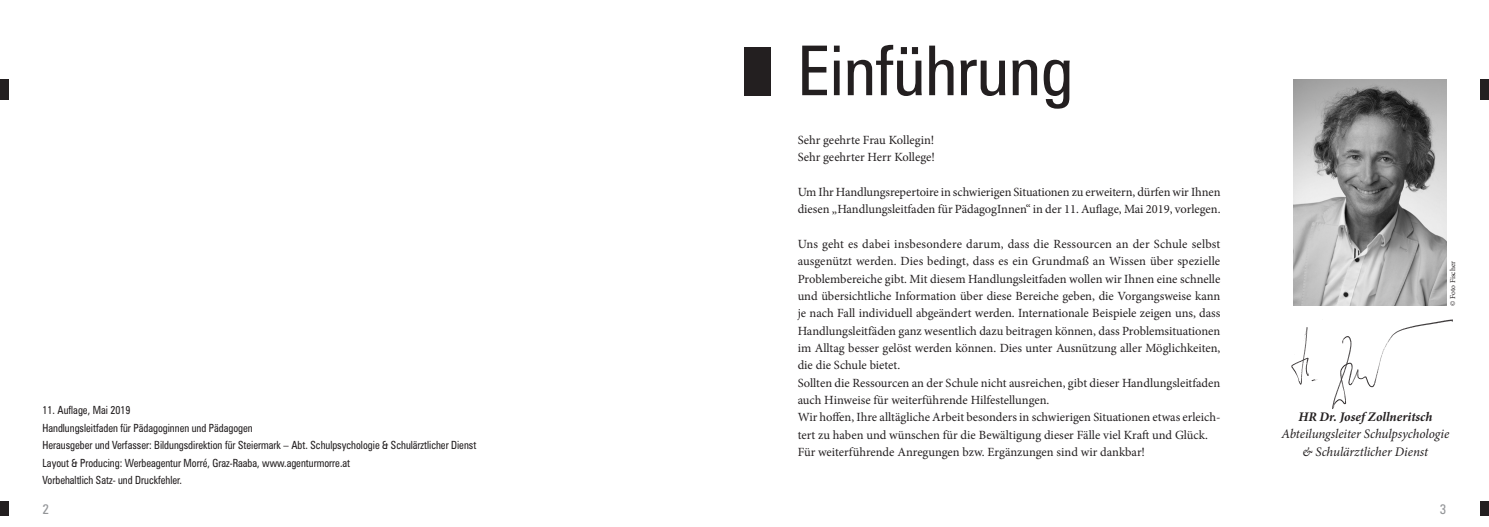
<style>
.page{position:relative;width:1489px;height:527px;background:#fff}
.page>*{position:absolute;margin:0;border:0;box-sizing:border-box;transform-origin:0 0}
.t1{font:condensed 68.75px "Zurich BT";color:#231f20}
.t2{font:condensed 13.75px "Zurich BT";color:#939598}
.t3{font:italic 13.12px/17.5px "Minion Pro";letter-spacing:-.005em;color:#231f20;text-align:center}
.t4{font:italic 700 13.12px "Minion Pro";color:#231f20}
.t5{font:12.5px/17.4px "Minion Pro";color:#231f20}
.t6{font:condensed 11.25px/17.5px "Zurich BT";color:#231f20;scale:.93 1}
.t7{font:7.5px "Minion Pro";letter-spacing:-.005em;color:#231f20}
</style>
<div class="page">
<div style="left:1480px;top:500px;width:8px;height:15px;background:#231f20"></div>
<div style="left:0;top:500px;width:8px;height:15px;background:#231f20"></div>
<div style="left:0;top:79px;width:8px;height:21px;background:#231f20"></div>
<img style="left:1293px;top:79px;width:152px;height:226px">
<div style="left:1480px;top:79px;width:8px;height:21px;background:#231f20"></div>
<img style="left:1291px;top:319px;width:161px;height:90px">
<div style="left:744px;top:47px;width:27px;height:48px;background:#231f20"></div>
<p class="t6" style="left:43px;top:401px;width:468px">11. Auflage, Mai 2019<br>Handlungsleitfaden für Pädagoginnen und Pädagogen<br>Herausgeber und Verfasser: Bildungsdirektion für Steiermark – Abt. Schulpsychologie &amp; Schulärztlicher Dienst Layout &amp; Producing: Werbeagentur Morré, Graz-Raaba, www.agenturmorre.at<br>Vorbehaltlich Satz- und Druckfehler.</p>
<h1 class="t1" style="left:797px;top:29px;width:277px">Einführung</h1>
<p class="t5" style="left:797px;top:131px;width:139px">Sehr geehrte Frau Kollegin!<br>Sehr geehrter Herr Kollege!</p>
<p class="t5" style="left:797px;top:183px;width:424px">Um Ihr Handlungsrepertoire in schwierigen Situationen zu erweitern, dürfen wir Ihnen diesen „Handlungsleitfaden für PädagogInnen“ in der 11. Auflage, Mai 2019, vorlegen.</p>
<p class="t5" style="left:797px;top:235px;width:424px">Uns geht es dabei insbesondere darum, dass die Ressourcen an der Schule selbst ausgenützt werden. Dies bedingt, dass es ein Grundmaß an Wissen über spezielle Problembereiche gibt. Mit diesem Handlungsleitfaden wollen wir Ihnen eine schnelle und übersichtliche Information über diese Bereiche geben, die Vorgangsweise kann je nach Fall individuell abgeändert werden. Internationale Beispiele zeigen uns, dass Handlungsleitfäden ganz wesentlich dazu beitragen können, dass Problemsituationen im Alltag besser gelöst werden können. Dies unter Ausnützung aller Möglichkeiten, die die Schule bietet.<br>Sollten die Ressourcen an der Schule nicht ausreichen, gibt dieser Handlungsleitfaden auch Hinweise für weiterführende Hilfestellungen.<br>Wir hoffen, Ihre alltägliche Arbeit besonders in schwierigen Situationen etwas erleich&shy;tert zu haben und wünschen für die Bewältigung dieser Fälle viel Kraft und Glück.<br>Für weiterführende Anregungen bzw. Ergänzungen sind wir dankbar!</p>
<p class="t7" style="left:1447px;top:305px;width:46px;rotate:-90deg">© Foto Fischer</p>
<p class="t4" style="left:1298px;top:407px;width:135px">HR Dr. Josef Zollneritsch</p>
<p class="t3" style="left:1281px;top:425px;width:169px">Abteilungsleiter Schulpsychologie &amp; Schulärztlicher Dienst</p>
<p class="t2" style="left:43px;top:500px;width:8px">2</p>
<p class="t2" style="left:1439px;top:500px;width:8px">3</p>
</div>
